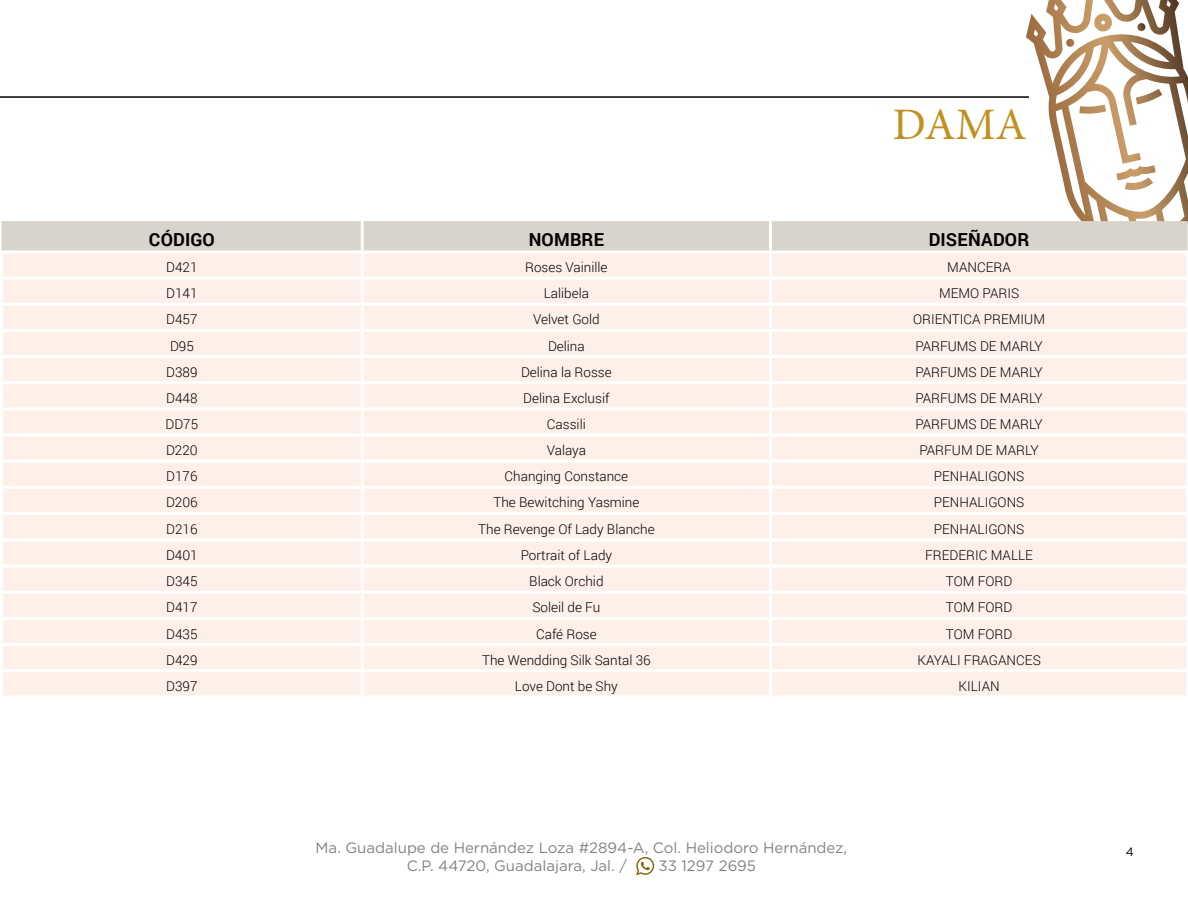
<style>
.page{position:relative;width:1188px;height:918px;background:#fff}
.page>*{position:absolute;margin:0;border:0;box-sizing:border-box;transform-origin:0 0}
.t1{font:45px "Minion Pro";color:#c0911f}
.t2{font:700 18px "Roboto";letter-spacing:.01em;color:#000}
.t3{font:15px "Gotham";color:#808285}
.t4{font:300 13.5px "Roboto";color:#000}
.t5{font:12px "Gotham";color:#000}
</style>
<div class="page">
<svg style="left:636px;top:857px;width:18px;height:18px"></svg>
<svg style="left:2px;top:0;width:1186px;height:250px"></svg>
<div style="left:3px;top:253px;width:1183px;height:442px;background:#feefe8"></div>
<hr style="left:361px;top:221px;width:3px;height:29px;background:#fff">
<hr style="left:769px;top:221px;width:3px;height:29px;background:#fff">
<hr style="left:361px;top:306px;width:3px;height:23px;background:#fff">
<hr style="left:769px;top:306px;width:3px;height:23px;background:#fff">
<hr style="left:0;top:329px;width:362px;height:3px;background:#fff">
<hr style="left:362px;top:329px;width:408px;height:3px;background:#fff">
<hr style="left:361px;top:332px;width:3px;height:23px;background:#fff">
<hr style="left:770px;top:329px;width:418px;height:3px;background:#fff">
<hr style="left:769px;top:332px;width:3px;height:23px;background:#fff">
<hr style="left:0;top:355px;width:362px;height:3px;background:#fff">
<hr style="left:362px;top:355px;width:408px;height:3px;background:#fff">
<hr style="left:361px;top:358px;width:3px;height:23px;background:#fff">
<hr style="left:770px;top:355px;width:418px;height:3px;background:#fff">
<hr style="left:769px;top:358px;width:3px;height:23px;background:#fff">
<hr style="left:0;top:381px;width:362px;height:3px;background:#fff">
<hr style="left:362px;top:381px;width:408px;height:3px;background:#fff">
<hr style="left:361px;top:384px;width:3px;height:23px;background:#fff">
<hr style="left:770px;top:381px;width:418px;height:3px;background:#fff">
<hr style="left:769px;top:384px;width:3px;height:23px;background:#fff">
<hr style="left:0;top:407px;width:362px;height:3px;background:#fff">
<hr style="left:362px;top:407px;width:408px;height:3px;background:#fff">
<hr style="left:361px;top:410px;width:3px;height:23px;background:#fff">
<hr style="left:770px;top:407px;width:418px;height:3px;background:#fff">
<hr style="left:769px;top:410px;width:3px;height:23px;background:#fff">
<hr style="left:0;top:433px;width:362px;height:3px;background:#fff">
<hr style="left:362px;top:433px;width:408px;height:3px;background:#fff">
<hr style="left:361px;top:436px;width:3px;height:24px;background:#fff">
<hr style="left:770px;top:433px;width:418px;height:3px;background:#fff">
<hr style="left:769px;top:436px;width:3px;height:24px;background:#fff">
<hr style="left:0;top:460px;width:362px;height:3px;background:#fff">
<hr style="left:362px;top:460px;width:408px;height:3px;background:#fff">
<hr style="left:361px;top:463px;width:3px;height:23px;background:#fff">
<hr style="left:770px;top:460px;width:418px;height:3px;background:#fff">
<hr style="left:769px;top:463px;width:3px;height:23px;background:#fff">
<hr style="left:0;top:486px;width:362px;height:3px;background:#fff">
<hr style="left:362px;top:486px;width:408px;height:3px;background:#fff">
<hr style="left:361px;top:489px;width:3px;height:23px;background:#fff">
<hr style="left:770px;top:486px;width:418px;height:3px;background:#fff">
<hr style="left:769px;top:489px;width:3px;height:23px;background:#fff">
<hr style="left:0;top:512px;width:362px;height:3px;background:#fff">
<hr style="left:362px;top:512px;width:408px;height:3px;background:#fff">
<hr style="left:361px;top:515px;width:3px;height:23px;background:#fff">
<hr style="left:770px;top:512px;width:418px;height:3px;background:#fff">
<hr style="left:769px;top:515px;width:3px;height:23px;background:#fff">
<hr style="left:0;top:538px;width:362px;height:4px;background:#fff">
<hr style="left:362px;top:538px;width:408px;height:4px;background:#fff">
<hr style="left:361px;top:541px;width:3px;height:24px;background:#fff">
<hr style="left:770px;top:538px;width:418px;height:4px;background:#fff">
<hr style="left:769px;top:541px;width:3px;height:24px;background:#fff">
<hr style="left:0;top:565px;width:362px;height:3px;background:#fff">
<hr style="left:362px;top:565px;width:408px;height:3px;background:#fff">
<hr style="left:361px;top:568px;width:3px;height:23px;background:#fff">
<hr style="left:770px;top:565px;width:418px;height:3px;background:#fff">
<hr style="left:769px;top:568px;width:3px;height:23px;background:#fff">
<hr style="left:0;top:591px;width:362px;height:3px;background:#fff">
<hr style="left:362px;top:591px;width:408px;height:3px;background:#fff">
<hr style="left:361px;top:594px;width:3px;height:23px;background:#fff">
<hr style="left:770px;top:591px;width:418px;height:3px;background:#fff">
<hr style="left:769px;top:594px;width:3px;height:23px;background:#fff">
<hr style="left:0;top:617px;width:362px;height:3px;background:#fff">
<hr style="left:362px;top:617px;width:408px;height:3px;background:#fff">
<hr style="left:361px;top:620px;width:3px;height:23px;background:#fff">
<hr style="left:770px;top:617px;width:418px;height:3px;background:#fff">
<hr style="left:769px;top:620px;width:3px;height:23px;background:#fff">
<hr style="left:0;top:643px;width:362px;height:3px;background:#fff">
<hr style="left:362px;top:643px;width:408px;height:3px;background:#fff">
<hr style="left:361px;top:646px;width:3px;height:23px;background:#fff">
<hr style="left:770px;top:643px;width:418px;height:3px;background:#fff">
<hr style="left:769px;top:646px;width:3px;height:23px;background:#fff">
<hr style="left:0;top:669px;width:362px;height:3px;background:#fff">
<hr style="left:362px;top:669px;width:408px;height:3px;background:#fff">
<hr style="left:361px;top:672px;width:3px;height:23px;background:#fff">
<hr style="left:770px;top:669px;width:418px;height:3px;background:#fff">
<hr style="left:769px;top:672px;width:3px;height:23px;background:#fff">
<hr style="left:361px;top:253px;width:3px;height:24px;background:#fff">
<hr style="left:769px;top:253px;width:3px;height:24px;background:#fff">
<hr style="left:0;top:277px;width:362px;height:3px;background:#fff">
<hr style="left:362px;top:277px;width:408px;height:3px;background:#fff">
<hr style="left:361px;top:280px;width:3px;height:23px;background:#fff">
<hr style="left:770px;top:277px;width:418px;height:3px;background:#fff">
<hr style="left:769px;top:280px;width:3px;height:23px;background:#fff">
<hr style="left:0;top:303px;width:362px;height:3px;background:#fff">
<hr style="left:362px;top:303px;width:408px;height:3px;background:#fff">
<hr style="left:770px;top:303px;width:418px;height:3px;background:#fff">
<h1 class="t1" style="left:893px;top:95px;width:135px">DAMA</h1>
<h2 class="t2" style="left:149px;top:227px;width:67px">CÓDIGO</h2>
<h2 class="t2" style="left:529px;top:227px;width:77px">NOMBRE</h2>
<h2 class="t2" style="left:929px;top:227px;width:102px">DISEÑADOR</h2>
<p class="t4" style="left:166px;top:258px;width:33px">D421</p>
<p class="t4" style="left:525px;top:258px;width:84px">Roses Vainille</p>
<p class="t4" style="left:947px;top:258px;width:65px">MANCERA</p>
<p class="t4" style="left:166px;top:284px;width:33px">D141</p>
<p class="t4" style="left:544px;top:284px;width:47px">Lalibela</p>
<p class="t4" style="left:939px;top:284px;width:82px">MEMO PARIS</p>
<p class="t4" style="left:166px;top:310px;width:33px">D457</p>
<p class="t4" style="left:533px;top:310px;width:68px">Velvet Gold</p>
<p class="t4" style="left:913px;top:310px;width:133px">ORIENTICA PREMIUM</p>
<p class="t4" style="left:170px;top:336px;width:25px">D95</p>
<p class="t4" style="left:548px;top:336px;width:38px">Delina</p>
<p class="t4" style="left:915px;top:336px;width:129px">PARFUMS DE MARLY</p>
<p class="t4" style="left:166px;top:363px;width:33px">D389</p>
<p class="t4" style="left:521px;top:363px;width:92px">Delina la Rosse</p>
<p class="t4" style="left:915px;top:363px;width:129px">PARFUMS DE MARLY</p>
<p class="t4" style="left:166px;top:389px;width:33px">D448</p>
<p class="t4" style="left:523px;top:389px;width:88px">Delina Exclusif</p>
<p class="t4" style="left:915px;top:389px;width:129px">PARFUMS DE MARLY</p>
<p class="t4" style="left:166px;top:415px;width:34px">DD75</p>
<p class="t4" style="left:547px;top:415px;width:40px">Cassili</p>
<p class="t4" style="left:915px;top:415px;width:129px">PARFUMS DE MARLY</p>
<p class="t4" style="left:166px;top:441px;width:33px">D220</p>
<p class="t4" style="left:547px;top:441px;width:41px">Valaya</p>
<p class="t4" style="left:919px;top:441px;width:121px">PARFUM DE MARLY</p>
<p class="t4" style="left:166px;top:467px;width:33px">D176</p>
<p class="t4" style="left:505px;top:467px;width:125px">Changing Constance</p>
<p class="t4" style="left:934px;top:467px;width:92px">PENHALIGONS</p>
<p class="t4" style="left:166px;top:493px;width:33px">D206</p>
<p class="t4" style="left:493px;top:493px;width:148px">The Bewitching Yasmine</p>
<p class="t4" style="left:934px;top:493px;width:92px">PENHALIGONS</p>
<p class="t4" style="left:166px;top:520px;width:33px">D216</p>
<p class="t4" style="left:478px;top:520px;width:178px">The Revenge Of Lady Blanche</p>
<p class="t4" style="left:934px;top:520px;width:92px">PENHALIGONS</p>
<p class="t4" style="left:166px;top:546px;width:33px">D401</p>
<p class="t4" style="left:521px;top:546px;width:93px">Portrait of Lady</p>
<p class="t4" style="left:925px;top:546px;width:109px">FREDERIC MALLE</p>
<p class="t4" style="left:166px;top:572px;width:33px">D345</p>
<p class="t4" style="left:529px;top:572px;width:76px">Black Orchid</p>
<p class="t4" style="left:946px;top:572px;width:68px">TOM FORD</p>
<p class="t4" style="left:166px;top:598px;width:33px">D417</p>
<p class="t4" style="left:532px;top:598px;width:69px">Soleil de Fu</p>
<p class="t4" style="left:946px;top:598px;width:68px">TOM FORD</p>
<p class="t4" style="left:166px;top:624px;width:33px">D435</p>
<p class="t4" style="left:536px;top:624px;width:62px">Café Rose</p>
<p class="t4" style="left:946px;top:624px;width:68px">TOM FORD</p>
<p class="t4" style="left:166px;top:651px;width:33px">D429</p>
<p class="t4" style="left:482px;top:651px;width:170px">The Wendding Silk Santal 36</p>
<p class="t4" style="left:917px;top:651px;width:125px">KAYALI FRAGANCES</p>
<p class="t4" style="left:166px;top:677px;width:33px">D397</p>
<p class="t4" style="left:515px;top:677px;width:104px">Love Dont be Shy</p>
<p class="t4" style="left:959px;top:677px;width:43px">KILIAN</p>
<p class="t3" style="left:316px;top:838px;width:533px">Ma. Guadalupe de Hernández Loza #2894-A, Col. Heliodoro Hernández,</p>
<p class="t5" style="left:1126px;top:844px;width:10px">4</p>
<p class="t3" style="left:407px;top:856px;width:222px">C.P. 44720, Guadalajara, Jal. /</p>
<p class="t3" style="left:659px;top:856px;width:99px">33 1297 2695</p>
</div>
